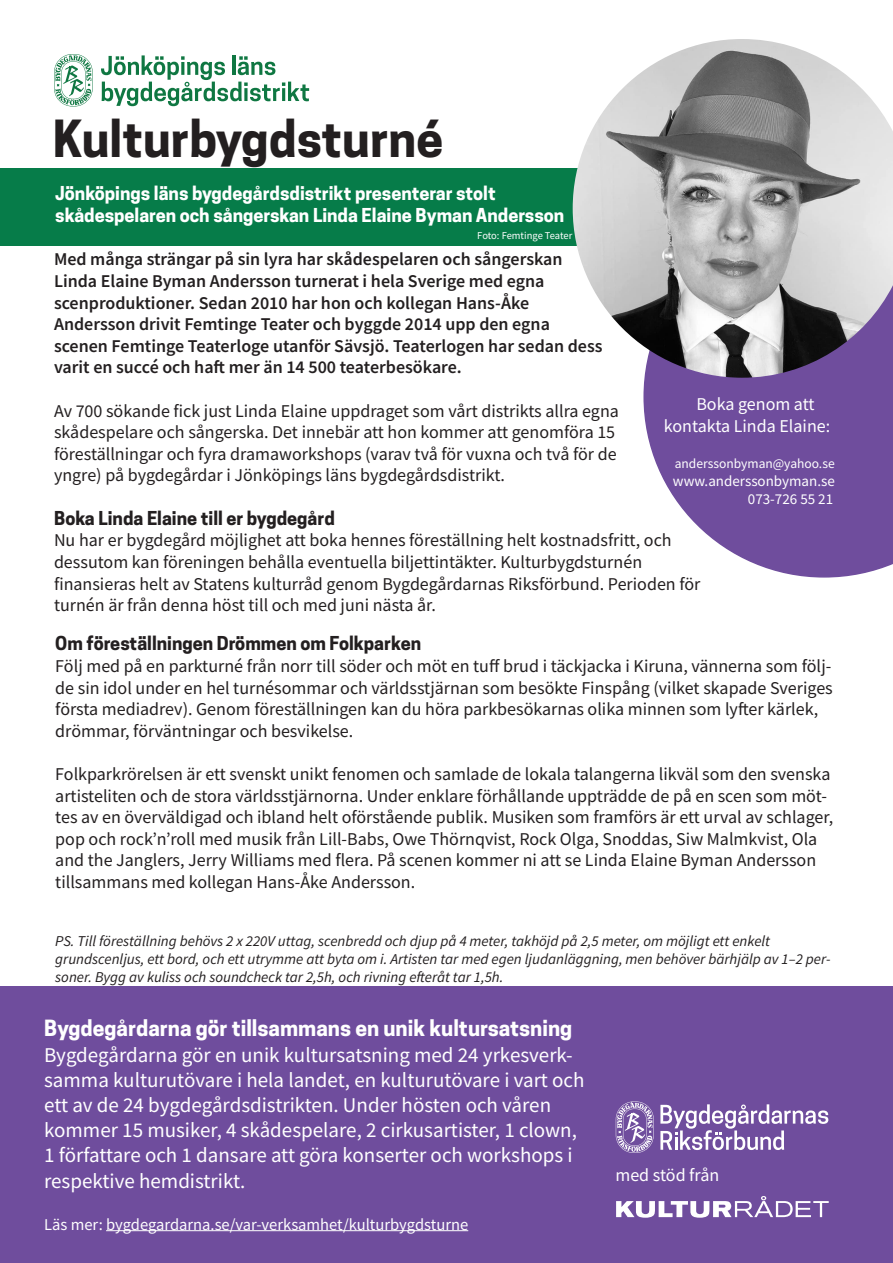
<style>
.page{position:relative;width:893px;height:1263px;background:#fff}
.page>*{position:absolute;margin:0;border:0;box-sizing:border-box;transform-origin:0 0}
.t1{font:700 48px "Cooper Hewitt";color:#231f20}
.t2{font:21px/25.2px "Source Sans Pro";color:#fff}
.t3{font:700 21px "Cooper Hewitt";color:#fff}
.t4{font:18px/21.6px "Source Sans Pro";color:#231f20}
.t5{font:600 18px/21.6px "Source Sans Pro";color:#231f20}
.t6{font:700 18px "Cooper Hewitt";color:#fff}
.t7{font:700 18px "Cooper Hewitt";color:#231f20}
.t8{font:18px/21.6px "Source Sans Pro";color:#fff}
.t9{font:16.5px "Source Sans Pro";color:#fff}
.t10{font:italic 15px/18px "Source Sans Pro";color:#231f20}
.t11{font:15px "Source Sans Pro";color:#fff}
.t12{font:13.5px "Source Sans Pro";color:#fff}
.t13{font:10.5px "Source Sans Pro";letter-spacing:-.015em;color:#fff}
</style>
<div class="page">
<div style="left:0;top:168px;width:625px;height:78px;background:#067c49"></div>
<svg style="left:643px;top:378px;width:250px;height:200px;background:#8468ab"></svg>
<img style="left:573px;top:39px;width:320px;height:339px">
<div style="left:0;top:986px;width:893px;height:277px;background:#6f4d9d"></div>
<svg style="left:616px;top:1196px;width:213px;height:22px"></svg>
<hr style="left:106px;top:1230px;width:362px;height:1px;background:#fff">
<svg style="left:660px;top:1104px;width:168px;height:46px"></svg>
<svg style="left:616px;top:1101px;width:38px;height:52px"></svg>
<svg style="left:54px;top:54px;width:39px;height:52px"></svg>
<svg style="left:101px;top:55px;width:208px;height:51px"></svg>
<p class="t1" style="left:53px;top:111px;width:392px">Kulturbygdsturné</p>
<p class="t6" style="left:55px;top:183px;width:442px">Jönköpings läns bygdegårdsdistrikt presenterar stolt</p>
<p class="t6" style="left:55px;top:204px;width:511px">skådespelaren och sångerskan Linda Elaine Byman Andersson</p>
<p class="t13" style="left:477px;top:229px;width:97px">Foto: Femtinge Teater</p>
<p class="t5" style="left:54px;top:248px;width:510px">Med många strängar på sin lyra har skådespelaren och sångerskan<br>Linda Elaine Byman Andersson turnerat i hela Sverige med egna scenproduktioner. Sedan 2010 har hon och kollegan Hans-Åke</p>
<p class="t5" style="left:54px;top:313px;width:550px">Andersson drivit Femtinge Teater och byggde 2014 upp den egna scenen Femtinge Teaterloge utanför Sävsjö. Teaterlogen har sedan dess varit en succé och haft mer än 14 500 teaterbesökare.</p>
<p class="t4" style="left:54px;top:400px;width:566px">Av 700 sökande fick just Linda Elaine uppdraget som vårt distrikts allra egna skådespelare och sångerska. Det innebär att hon kommer att genomföra 15</p>
<p class="t4" style="left:54px;top:443px;width:564px">föreställningar och fyra dramaworkshops (varav två för vuxna och två för de</p>
<p class="t4" style="left:54px;top:465px;width:453px">yngre) på bygdegårdar i Jönköpings läns bygdegårdsdistrikt.</p>
<p class="t7" style="left:54px;top:507px;width:282px">Boka Linda Elaine till er bygdegård</p>
<p class="t4" style="left:54px;top:529px;width:619px">Nu har er bygdegård möjlighet att boka hennes föreställning helt kostnadsfritt, och dessutom kan föreningen behålla eventuella biljettintäkter. Kulturbygdsturnén</p>
<p class="t4" style="left:54px;top:573px;width:648px">finansieras helt av Statens kulturråd genom Bygdegårdarnas Riksförbund. Perioden för turnén är från denna höst till och med juni nästa år.</p>
<p class="t8" style="left:664px;top:393px;width:168px;text-indent:32px">Boka genom att kontakta Linda Elaine:</p>
<p class="t12" style="left:675px;top:455px;width:161px">anderssonbyman@yahoo.se</p>
<p class="t11" style="left:673px;top:471px;width:163px">www.anderssonbyman.se</p>
<p class="t11" style="left:748px;top:489px;width:87px">073-726 55 21</p>
<p class="t7" style="left:55px;top:633px;width:367px">Om föreställningen Drömmen om Folkparken</p>
<p class="t4" style="left:55px;top:655px;width:779px">Följ med på en parkturné från norr till söder och möt en tuff brud i täckjacka i Kiruna, vännerna som följ&shy;de sin idol under en hel turnésommar och världsstjärnan som besökte Finspång (vilket skapade Sveriges första mediadrev). Genom föreställningen kan du höra parkbesökarnas olika minnen som lyfter kärlek, drömmar, förväntningar och besvikelse.</p>
<p class="t4" style="left:55px;top:763px;width:779px">Folkparkrörelsen är ett svenskt unikt fenomen och samlade de lokala talangerna likväl som den svenska artisteliten och de stora världsstjärnorna. Under enklare förhållande uppträdde de på en scen som möt&shy;tes av en överväldigad och ibland helt oförstående publik. Musiken som framförs är ett urval av schlager, pop och rock’n’roll med musik från Lill-Babs, Owe Thörnqvist, Rock Olga, Snoddas, Siw Malmkvist, Ola and the Janglers, Jerry Williams med flera. På scenen kommer ni att se Linda Elaine Byman Andersson tillsammans med kollegan Hans-Åke Andersson.</p>
<p class="t10" style="left:55px;top:931px;width:777px">PS. Till föreställning behövs 2 x 220V uttag, scenbredd och djup på 4 meter, takhöjd på 2,5 meter, om möjligt ett enkelt grundscenljus, ett bord, och ett utrymme att byta om i. Artisten tar med egen ljudanläggning, men behöver bärhjälp av 1–2 per&shy;soner. Bygg av kuliss och soundcheck tar 2,5h, och rivning efteråt tar 1,5h.</p>
<p class="t3" style="left:44px;top:1016px;width:530px">Bygdegårdarna gör tillsammans en unik kultursatsning</p>
<p class="t2" style="left:44px;top:1042px;width:542px">Bygdegårdarna gör en unik kultursatsning med 24 yrkesverk&shy;samma kulturutövare i hela landet, en kulturutövare i vart och ett av de 24 bygdegårdsdistrikten. Under hösten och våren kommer 15 musiker, 4 skådespelare, 2 cirkusartister, 1 clown, 1 författare och 1 dansare att göra konserter och workshops i respektive hemdistrikt.</p>
<p class="t8" style="left:615px;top:1164px;width:105px">med stöd från</p>
<p class="t9" style="left:44px;top:1214px;width:426px">Läs mer: bygdegardarna.se/var-verksamhet/kulturbygdsturne</p>
</div>
